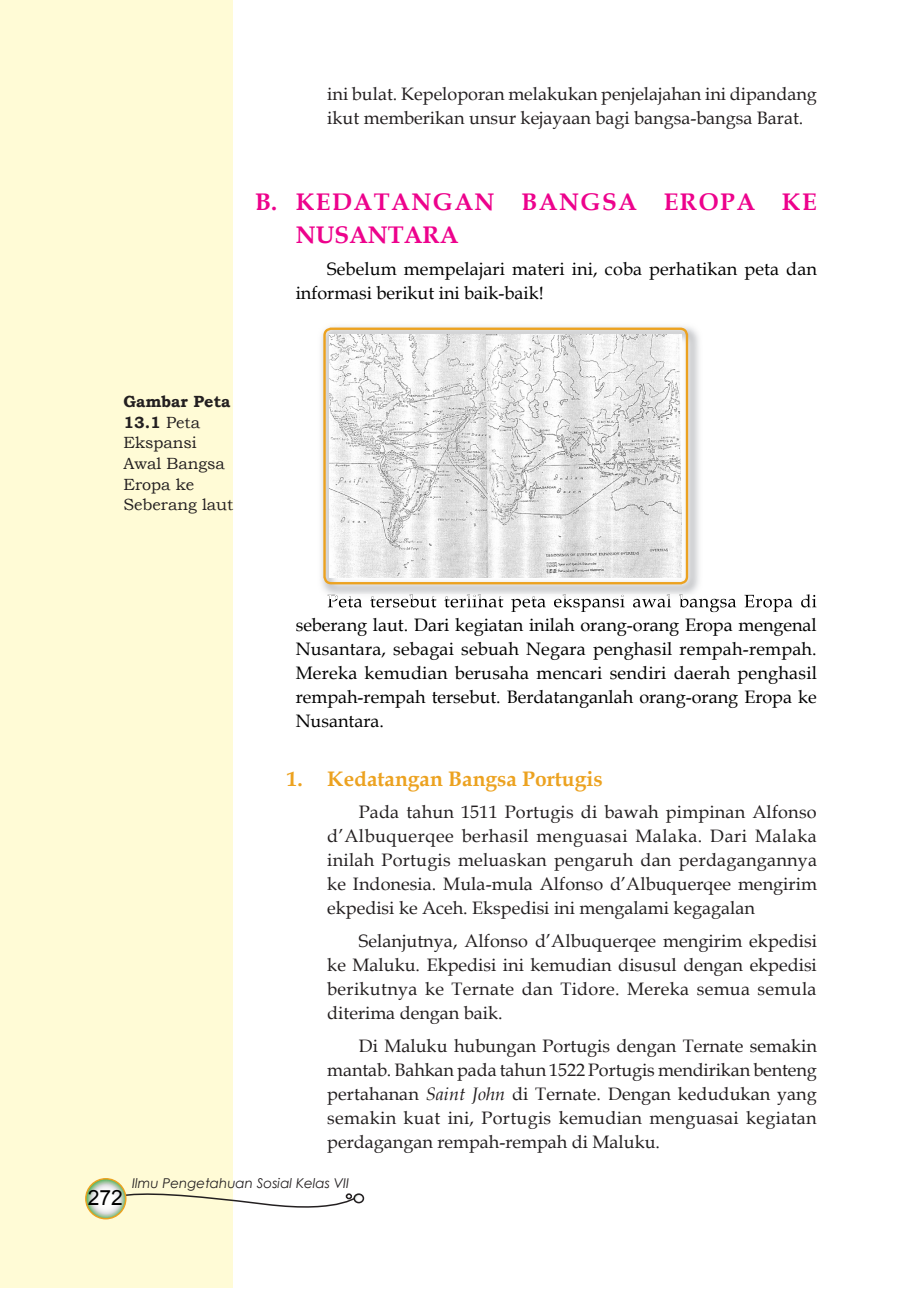
<style>
.page{position:relative;width:919px;height:1289px;background:#fff}
.page>*{position:absolute;margin:0;border:0;box-sizing:border-box;transform-origin:0 0}
.t1{font:700 24px/33px "Book Antiqua";letter-spacing:.06em;color:#ed028c}
.t2{font:700 21px "Book Antiqua";color:#eca220}
.t3{font:21px "Arial";color:#000}
.t4{font:18px/24px "Book Antiqua";color:#231f20;text-align:justify}
.t5{font:18px/24px "Book Antiqua";color:#000}
.t6{font:16.2px/20.5px "Bookman Old Style";color:#231f20}
.t7{font:italic 13.5px "Century Gothic";color:#231f20}
.s1{font-weight:700}
.s2{font-style:italic}
</style>
<div class="page">
<div style="left:0;top:0;width:232px;height:1287px;background:#fffbd6"></div>
<div style="left:353px;top:1193px;width:11px;height:10px;border:2px solid #231f20;border-radius:50%"></div>
<svg style="left:85px;top:1177px;width:276px;height:43px"></svg>
<svg style="left:327px;top:594px;width:489px;height:18px"></svg>
<img style="left:321px;top:326px;width:378px;height:268px">
<img style="left:327px;top:594px;width:375px;height:4px">
<div style="left:323px;top:327px;width:365px;height:257px;border:2px solid #eca220;border-radius:7px"></div>
<img style="left:330px;top:334px;width:351px;height:243px">
<p class="t4" style="left:327px;top:82px;width:491px">ini bulat. Kepeloporan melakukan penjelajahan ini dipandang ikut memberikan unsur kejayaan bagi bangsa-bangsa Barat.</p>
<h1 class="t1" style="left:296px;top:185px;width:522px;text-indent:-40px">B. KEDATANGAN BANGSA EROPA KE<br>NUSANTARA</h1>
<p class="t5" style="left:296px;top:257px;width:523px;text-indent:31px">Sebelum mempelajari materi ini, coba perhatikan peta dan informasi berikut ini baik-baik!</p>
<p class="t6" style="left:123px;top:391px;width:111px"><span class="s1">Gambar Peta<br>13.1</span> Peta<br>Ekspansi<br>Awal Bangsa<br>Eropa ke<br>Seberang laut</p>
<p class="t5" style="left:296px;top:612px;width:523px;text-align:justify">seberang laut. Dari kegiatan inilah orang-orang Eropa mengenal Nusantara, sebagai sebuah Negara penghasil rempah-rempah.<br>Mereka kemudian berusaha mencari sendiri daerah penghasil rempah-rempah tersebut. Berdatanganlah orang-orang Eropa ke Nusantara.</p>
<p class="t2" style="left:287px;top:764px;width:317px">1. Kedatangan Bangsa Portugis</p>
<p class="t4" style="left:327px;top:799px;width:491px;text-indent:32px">Pada tahun 1511 Portugis di bawah pimpinan Alfonso d’Albuquerqee berhasil menguasai Malaka. Dari Malaka inilah Portugis meluaskan pengaruh dan perdagangannya ke Indonesia. Mula-mula Alfonso d’Albuquerqee mengirim ekpedisi ke Aceh. Ekspedisi ini mengalami kegagalan</p>
<p class="t4" style="left:327px;top:928px;width:491px;text-indent:32px">Selanjutnya, Alfonso d’Albuquerqee mengirim ekpedisi ke Maluku. Ekpedisi ini kemudian disusul dengan ekpedisi berikutnya ke Ternate dan Tidore. Mereka semua semula diterima dengan baik.</p>
<p class="t4" style="left:327px;top:1032px;width:491px;text-indent:32px">Di Maluku hubungan Portugis dengan Ternate semakin mantab. Bahkan pada tahun 1522 Portugis mendirikan benteng pertahanan <span class="s2">Saint John</span> di Ternate. Dengan kedudukan yang semakin kuat ini, Portugis kemudian menguasai kegiatan perdagangan rempah-rempah di Maluku.</p>
<p class="t3" style="left:88px;top:1183px;width:37px">272</p>
<p class="t7" style="left:132px;top:1173px;width:219px">Ilmu Pengetahuan Sosial Kelas VII</p>
</div>
